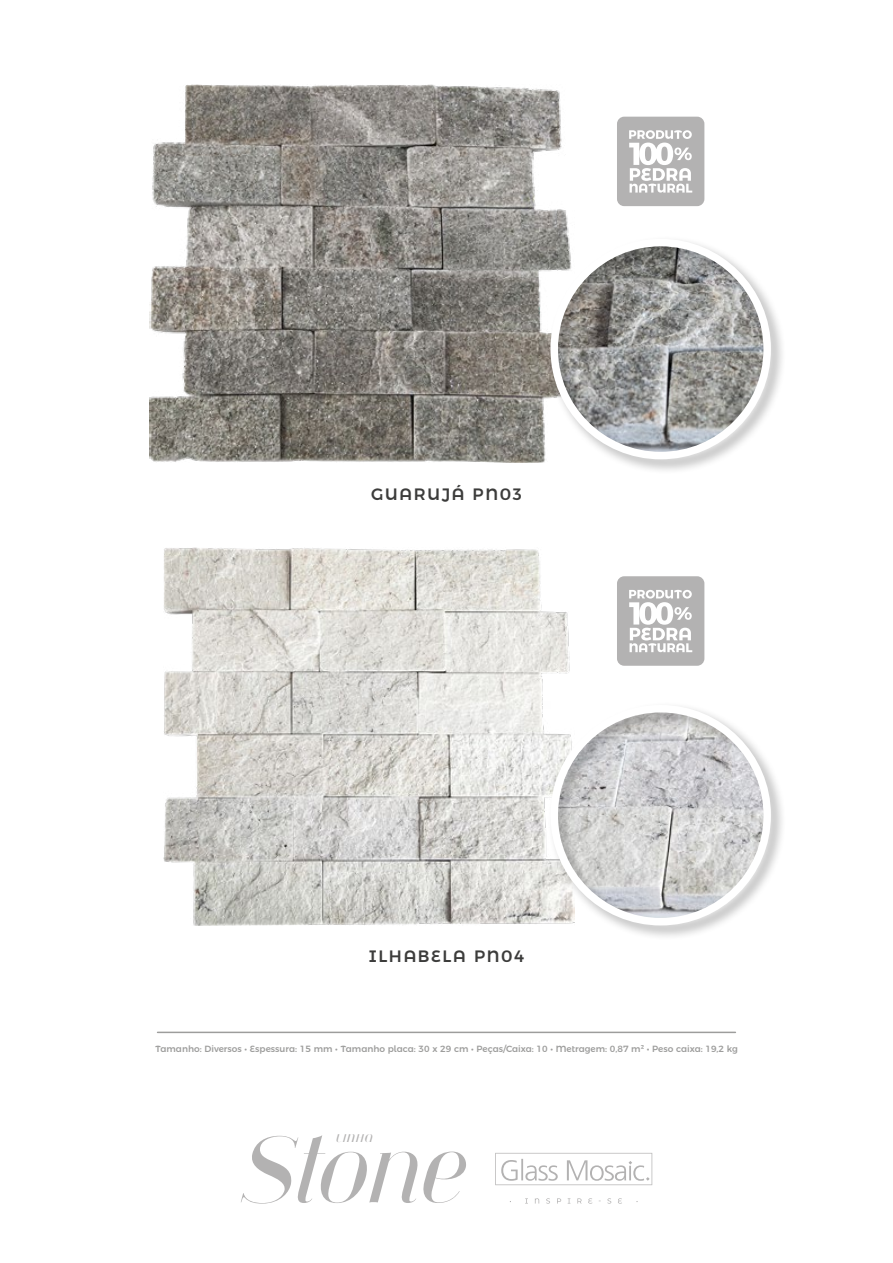
<style>
.page{position:relative;width:893px;height:1263px;background:#fff}
.page>*{position:absolute;margin:0;border:0;box-sizing:border-box;transform-origin:0 0}
.t1{font:500 16.5px "Montserrat Alternates";letter-spacing:.1em;color:#3c3c3b}
.t2{font:italic 10.2px "Jeanne Moderno OT Titling";letter-spacing:.1em;color:#b3b2b2}
.t3{font:500 9px "Montserrat Alternates";color:#9d9d9c}
</style>
<div class="page">
<img style="left:150px;top:85px;width:419px;height:378px">
<img style="left:163px;top:547px;width:407px;height:378px">
<hr style="left:158px;top:1032px;width:577px;height:1px;background:#9d9d9c">
<svg style="left:617px;top:576px;width:87px;height:90px"></svg>
<svg style="left:617px;top:117px;width:87px;height:89px"></svg>
<div style="left:547px;top:236px;width:239px;height:238px;background:#000;opacity:.3"></div>
<div style="left:550px;top:239px;width:221px;height:220px;border:8px solid #fff;border-radius:50%"></div>
<div style="left:547px;top:702px;width:239px;height:239px;background:#000;opacity:.3"></div>
<div style="left:550px;top:705px;width:221px;height:220px;border:8px solid #fff;border-radius:50%"></div>
<svg style="left:241px;top:1135px;width:225px;height:68px"></svg>
<svg style="left:495px;top:1153px;width:157px;height:50px"></svg>
<h1 class="t1" style="left:371px;top:480px;width:152px">GUARUJÁ PN03</h1>
<h1 class="t1" style="left:369px;top:943px;width:157px">ILHABELA PN04</h1>
<p class="t3" style="left:155px;top:1042px;width:584px">Tamanho: Diversos ∙ Espessura: 15 mm ∙ Tamanho placa: 30 x 29 cm ∙ Peças/Caixa: 10 ∙ Metragem: 0,87 m² ∙ Peso caixa: 19,2 kg</p>
<p class="t2" style="left:336px;top:1132px;width:38px">LINHA</p>
</div>
